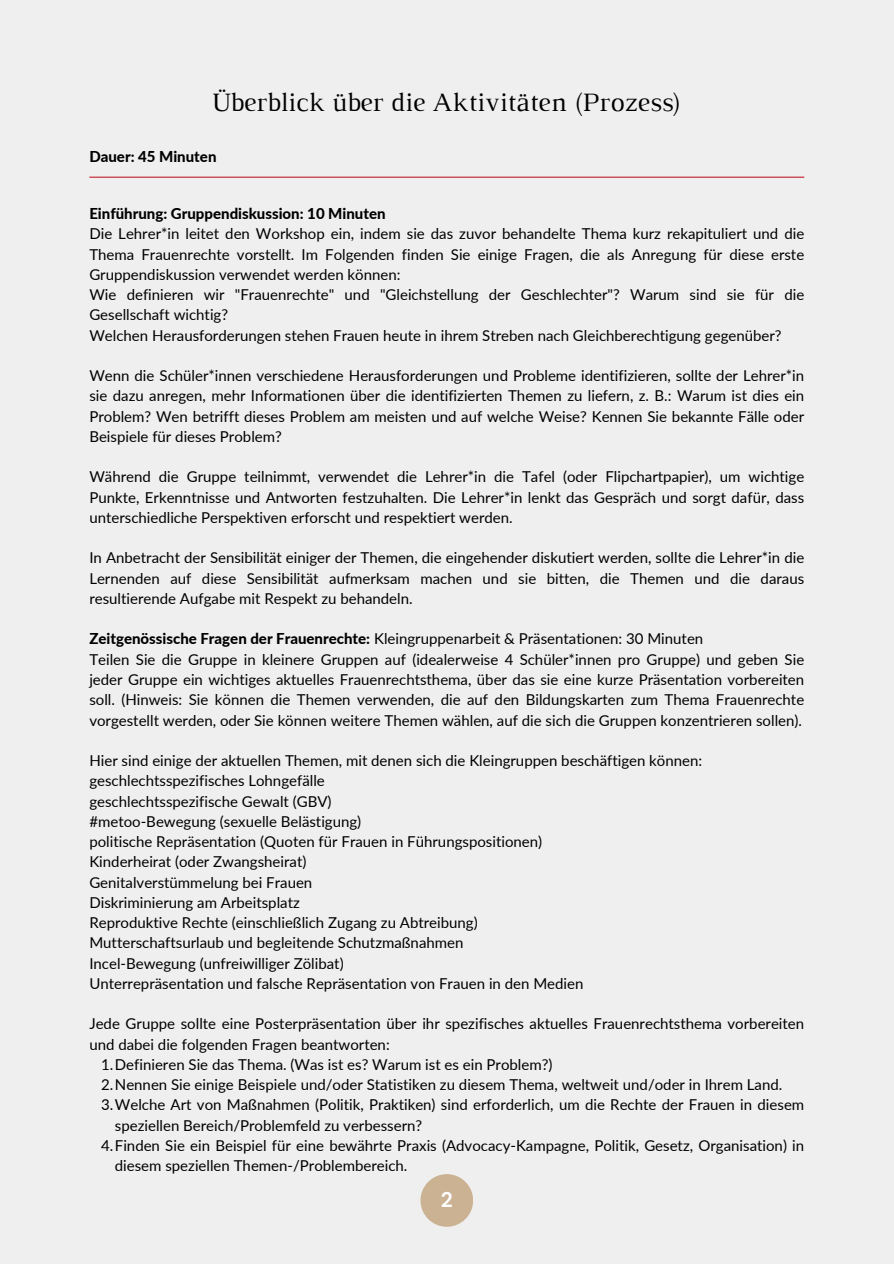
<style>
.page{position:relative;width:894px;height:1264px;background:#fff}
.page>*{position:absolute;margin:0;border:0;box-sizing:border-box;transform-origin:0 0}
.t1{font:27px "Luthier";color:#000}
.t2{font:700 21px "DM Sans";color:#fff}
.t3{font:15px/20.2px "Lato";color:#000;text-align:justify}
.t4{font:800 15px "Lato";color:#000}
.s1{font-weight:800}
</style>
<div class="page">
<div style="left:0;top:0;width:893px;height:1263px;background:#efefef"></div>
<div style="left:420px;top:1174px;width:53px;height:52px;background:#cbb292;border-radius:50%"></div>
<hr style="left:89px;top:177px;width:715px;height:1px;background:#bf1e2d">
<p class="t1" style="left:212px;top:93px;width:470px">Überblick über die Aktivitäten (Prozess)</p>
<p class="t4" style="left:89px;top:147px;width:129px">Dauer: 45 Minuten</p>
<p class="t4" style="left:89px;top:204px;width:298px">Einführung: Gruppendiskussion: 10 Minuten</p>
<p class="t3" style="left:89px;top:223px;width:716px">Die Lehrer*in leitet den Workshop ein, indem sie das zuvor behandelte Thema kurz rekapituliert und die Thema Frauenrechte vorstellt. Im Folgenden finden Sie einige Fragen, die als Anregung für diese erste Gruppendiskussion verwendet werden können:</p>
<p class="t3" style="left:89px;top:284px;width:716px">Wie definieren wir "Frauenrechte" und "Gleichstellung der Geschlechter"? Warum sind sie für die<br>Gesellschaft wichtig?</p>
<p class="t3" style="left:89px;top:324px;width:693px">Welchen Herausforderungen stehen Frauen heute in ihrem Streben nach Gleichberechtigung gegenüber?</p>
<p class="t3" style="left:89px;top:365px;width:716px">Wenn die Schüler*innen verschiedene Herausforderungen und Probleme identifizieren, sollte der Lehrer*in sie dazu anregen, mehr Informationen über die identifizierten Themen zu liefern, z. B.: Warum ist dies ein Problem? Wen betrifft dieses Problem am meisten und auf welche Weise? Kennen Sie bekannte Fälle oder Beispiele für dieses Problem?</p>
<p class="t3" style="left:89px;top:466px;width:716px">Während die Gruppe teilnimmt, verwendet die Lehrer*in die Tafel (oder Flipchartpapier), um wichtige Punkte, Erkenntnisse und Antworten festzuhalten. Die Lehrer*in lenkt das Gespräch und sorgt dafür, dass unterschiedliche Perspektiven erforscht und respektiert werden.</p>
<p class="t3" style="left:89px;top:547px;width:716px">In Anbetracht der Sensibilität einiger der Themen, die eingehender diskutiert werden, sollte die Lehrer*in die Lernenden auf diese Sensibilität aufmerksam machen und sie bitten, die Themen und die daraus resultierende Aufgabe mit Respekt zu behandeln.</p>
<p class="t3" style="left:89px;top:628px;width:615px"><span class="s1">Zeitgenössische Fragen der Frauenrechte:</span> Kleingruppenarbeit &amp; Präsentationen: 30 Minuten</p>
<p class="t3" style="left:89px;top:648px;width:716px">Teilen Sie die Gruppe in kleinere Gruppen auf (idealerweise 4 Schüler*innen pro Gruppe) und geben Sie jeder Gruppe ein wichtiges aktuelles Frauenrechtsthema, über das sie eine kurze Präsentation vorbereiten soll. (Hinweis: Sie können die Themen verwenden, die auf den Bildungskarten zum Thema Frauenrechte vorgestellt werden, oder Sie können weitere Themen wählen, auf die sich die Gruppen konzentrieren sollen).</p>
<p class="t3" style="left:89px;top:750px;width:614px">Hier sind einige der aktuellen Themen, mit denen sich die Kleingruppen beschäftigen können:</p>
<p class="t3" style="left:89px;top:770px;width:237px">geschlechtsspezifisches Lohngefälle</p>
<p class="t3" style="left:89px;top:790px;width:244px">geschlechtsspezifische Gewalt (GBV)</p>
<p class="t3" style="left:89px;top:810px;width:273px">#metoo-Bewegung (sexuelle Belästigung)</p>
<p class="t3" style="left:89px;top:831px;width:454px">politische Repräsentation (Quoten für Frauen in Führungspositionen)</p>
<p class="t3" style="left:89px;top:851px;width:218px">Kinderheirat (oder Zwangsheirat)</p>
<p class="t3" style="left:89px;top:871px;width:224px">Genitalverstümmelung bei Frauen</p>
<p class="t3" style="left:89px;top:891px;width:212px">Diskriminierung am Arbeitsplatz</p>
<p class="t3" style="left:89px;top:912px;width:390px">Reproduktive Rechte (einschließlich Zugang zu Abtreibung)</p>
<p class="t3" style="left:89px;top:932px;width:375px">Mutterschaftsurlaub und begleitende Schutzmaßnahmen</p>
<p class="t3" style="left:89px;top:952px;width:256px">Incel-Bewegung (unfreiwilliger Zölibat)</p>
<p class="t3" style="left:89px;top:972px;width:495px">Unterrepräsentation und falsche Repräsentation von Frauen in den Medien</p>
<p class="t3" style="left:89px;top:1013px;width:716px">Jede Gruppe sollte eine Posterpräsentation über ihr spezifisches aktuelles Frauenrechtsthema vorbereiten und dabei die folgenden Fragen beantworten:</p>
<p class="t3" style="left:101px;top:1053px;width:453px">1.Definieren Sie das Thema. (Was ist es? Warum ist es ein Problem?)</p>
<p class="t3" style="left:101px;top:1074px;width:682px">2.Nennen Sie einige Beispiele und/oder Statistiken zu diesem Thema, weltweit und/oder in Ihrem Land.</p>
<p class="t3" style="left:115px;top:1094px;width:690px;text-indent:-14px">3.Welche Art von Maßnahmen (Politik, Praktiken) sind erforderlich, um die Rechte der Frauen in diesem speziellen Bereich/Problemfeld zu verbessern?</p>
<p class="t3" style="left:115px;top:1134px;width:690px;text-indent:-14px">4.Finden Sie ein Beispiel für eine bewährte Praxis (Advocacy-Kampagne, Politik, Gesetz, Organisation) in diesem speziellen Themen-/Problembereich.</p>
<h1 class="t2" style="left:440px;top:1186px;width:14px">2</h1>
</div>
